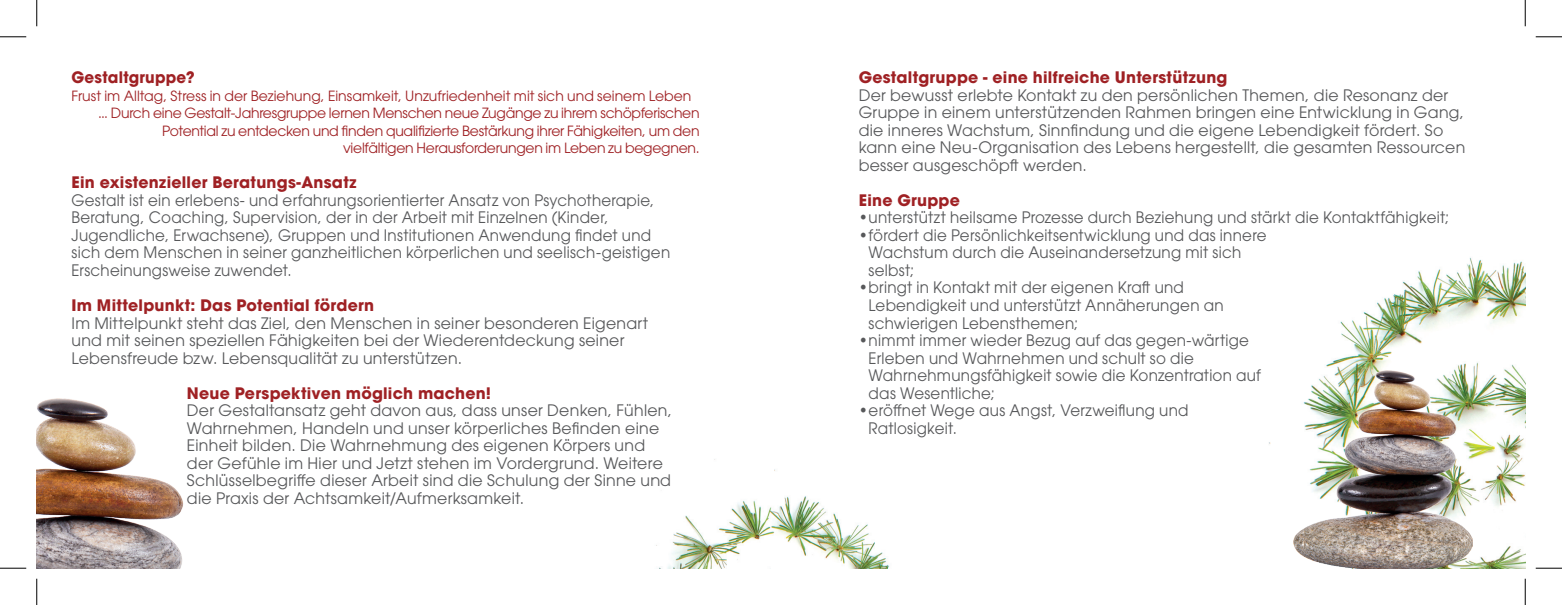
<style>
.page{position:relative;width:1562px;height:605px;background:#fff}
.page>*{position:absolute;margin:0;border:0;box-sizing:border-box;transform-origin:0 0}
.t1{font:15.75px/17.5px "ITC Avant Garde Pro";letter-spacing:.015em;color:#57585a;scale:.96 1}
.t2{font:15.75px/17.5px "ITC Avant Garde Pro";letter-spacing:.015em;color:#57585a}
.t3{font:700 15.75px "ITC Avant Garde Pro";letter-spacing:.015em;color:#9f2124}
.t4{font:700 15.75px "ITC Avant Garde Pro";letter-spacing:.015em;color:#9f2124;scale:.96 1}
.t5{font:14px "ITC Avant Garde Pro";letter-spacing:-.015em;color:#9f2124}
</style>
<div class="page">
<img style="left:37px;top:398px;width:147px;height:170px">
<img style="left:1269px;top:257px;width:256px;height:311px">
<img style="left:1294px;top:370px;width:178px;height:198px">
<img style="left:656px;top:459px;width:233px;height:109px">
<svg style="left:0;top:36px;width:26px;height:1px"></svg>
<svg style="left:1535px;top:36px;width:27px;height:1px"></svg>
<svg style="left:0;top:567px;width:26px;height:1px"></svg>
<svg style="left:1535px;top:567px;width:27px;height:1px"></svg>
<svg style="left:36px;top:0;width:1px;height:26px"></svg>
<svg style="left:36px;top:578px;width:1px;height:26px"></svg>
<svg style="left:1525px;top:0;width:1px;height:26px"></svg>
<svg style="left:1525px;top:578px;width:1px;height:26px"></svg>
<p class="t4" style="left:71px;top:67px;width:130px">Gestaltgruppe?</p>
<p class="t5" style="left:71px;top:87px;width:621px">Frust im Alltag, Stress in der Beziehung, Einsamkeit, Unzufriedenheit mit sich und seinem Leben</p>
<p class="t5" style="left:98px;top:104px;width:603px">... Durch eine Gestalt-Jahresgruppe lernen Menschen neue Zugänge zu ihrem schöpferischen</p>
<p class="t5" style="left:162px;top:122px;width:539px">Potential zu entdecken und finden qualifizierte Bestärkung ihrer Fähigkeiten, um den</p>
<p class="t5" style="left:343px;top:139px;width:358px">vielfältigen Herausforderungen im Leben zu begegnen.</p>
<p class="t3" style="left:71px;top:172px;width:286px">Ein existenzieller Beratungs-Ansatz</p>
<p class="t1" style="left:71px;top:191px;width:625px">Gestalt ist ein erlebens- und erfahrungsorientierter Ansatz von Psychotherapie, Beratung, Coaching, Supervision, der in der Arbeit mit Einzelnen (Kinder, Jugendliche, Erwachsene), Gruppen und Institutionen Anwendung findet und sich dem Menschen in seiner ganzheitlichen körperlichen und seelisch-geistigen Erscheinungsweise zuwendet.</p>
<p class="t3" style="left:71px;top:294px;width:304px">Im Mittelpunkt: Das Potential fördern</p>
<p class="t2" style="left:71px;top:313px;width:578px">Im Mittelpunkt steht das Ziel, den Menschen in seiner besonderen Eigenart und mit seinen speziellen Fähigkeiten bei der Wiederentdeckung seiner<br>Lebensfreude bzw. Lebensqualität zu unterstützen.</p>
<p class="t3" style="left:187px;top:382px;width:306px">Neue Perspektiven möglich machen!</p>
<p class="t2" style="left:187px;top:401px;width:487px">Der Gestaltansatz geht davon aus, dass unser Denken, Fühlen, Wahrnehmen, Handeln und unser körperliches Befinden eine Einheit bilden. Die Wahrnehmung des eigenen Körpers und der Gefühle im Hier und Jetzt stehen im Vordergrund. Weitere Schlüsselbegriffe dieser Arbeit sind die Schulung der Sinne und die Praxis der Achtsamkeit/Aufmerksamkeit.</p>
<p class="t3" style="left:859px;top:67px;width:370px">Gestaltgruppe - eine hilfreiche Unterstützung</p>
<p class="t2" style="left:859px;top:86px;width:608px">Der bewusst erlebte Kontakt zu den persönlichen Themen, die Resonanz der Gruppe in einem unterstützenden Rahmen bringen eine Entwicklung in Gang, die inneres Wachstum, Sinnfindung und die eigene Lebendigkeit fördert. So kann eine Neu-Organisation des Lebens hergestellt, die gesamten Ressourcen besser ausgeschöpft werden.</p>
<p class="t3" style="left:859px;top:189px;width:103px">Eine Gruppe</p>
<p class="t1" style="left:859px;top:208px;width:617px">•unterstützt heilsame Prozesse durch Beziehung und stärkt die Kontaktfähigkeit;</p>
<p class="t1" style="left:868px;top:226px;width:416px;text-indent:-10px">•fördert die Persönlichkeitsentwicklung und das innere<br>Wachstum durch die Auseinandersetzung mit sich selbst;</p>
<p class="t1" style="left:868px;top:278px;width:371px;text-indent:-10px">•bringt in Kontakt mit der eigenen Kraft und<br>Lebendigkeit und unterstützt Annäherungen an schwierigen Lebensthemen;</p>
<p class="t1" style="left:868px;top:331px;width:410px;text-indent:-10px">•nimmt immer wieder Bezug auf das gegen-wärtige Erleben und Wahrnehmen und schult so die Wahrnehmungsfähigkeit sowie die Konzentration auf das Wesentliche;</p>
<p class="t1" style="left:868px;top:401px;width:335px;text-indent:-10px">•eröffnet Wege aus Angst, Verzweiflung und<br>Ratlosigkeit.</p>
</div>
